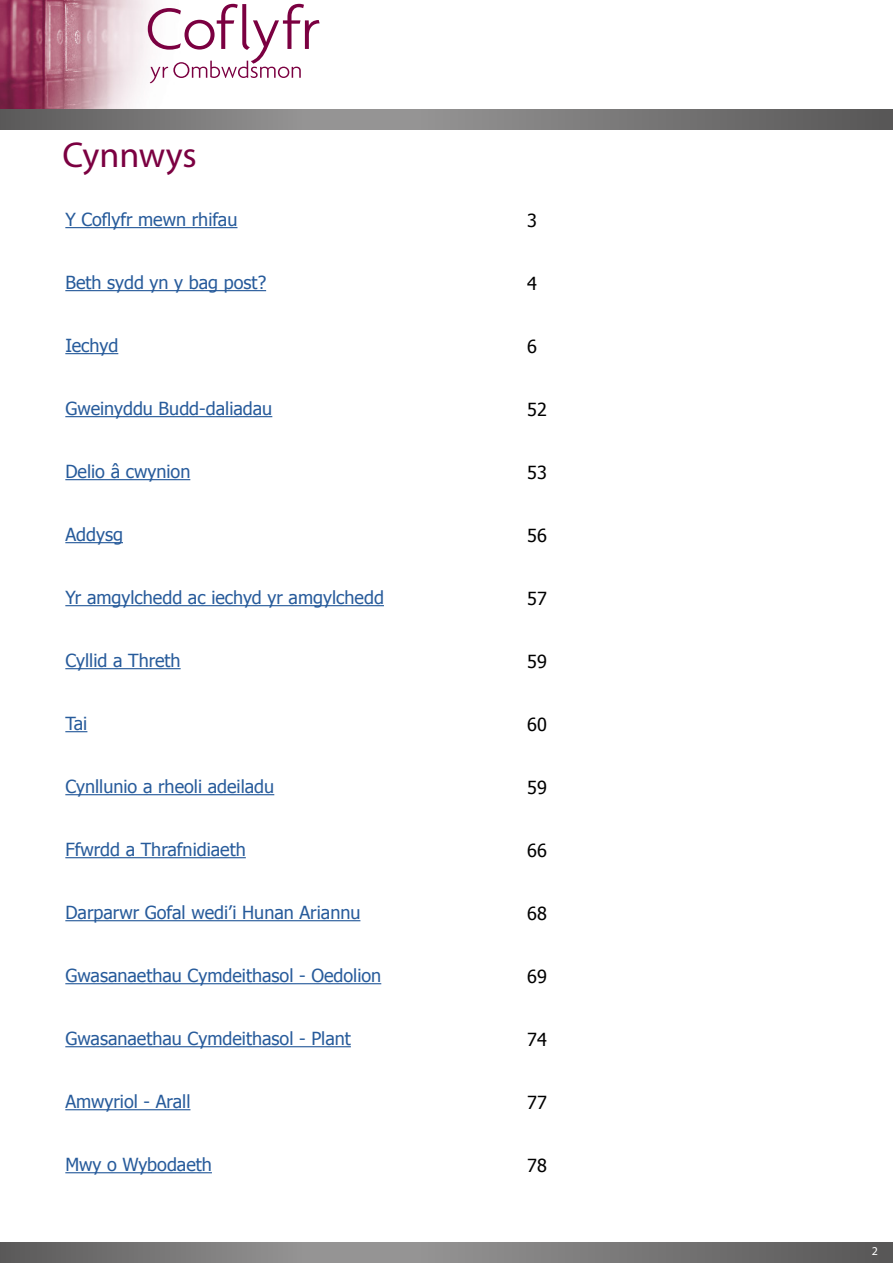
<style>
.page{position:relative;width:893px;height:1263px;background:#fff}
.page>*{position:absolute;margin:0;border:0;box-sizing:border-box;transform-origin:0 0}
.t1{font:36px "Myriad Pro";letter-spacing:-.005em;color:#7b0041}
.t2{font:18px "Tahoma";color:#275b9b}
.t3{font:18px "Tahoma";color:#000}
.t4{font:12px "Myriad Pro";color:#fff}
</style>
<div class="page">
<svg style="left:0;top:1242px;width:893px;height:21px;background:#7a7979"></svg>
<hr style="left:65px;top:227px;width:172px;height:1px;background:#275b9b">
<hr style="left:65px;top:290px;width:201px;height:1px;background:#275b9b">
<hr style="left:65px;top:353px;width:53px;height:1px;background:#275b9b">
<hr style="left:65px;top:416px;width:207px;height:1px;background:#275b9b">
<hr style="left:65px;top:479px;width:125px;height:1px;background:#275b9b">
<hr style="left:65px;top:542px;width:58px;height:1px;background:#275b9b">
<hr style="left:65px;top:605px;width:319px;height:1px;background:#275b9b">
<hr style="left:65px;top:668px;width:116px;height:1px;background:#275b9b">
<svg style="left:65px;top:731px;width:22px;height:1px"></svg>
<hr style="left:65px;top:794px;width:209px;height:1px;background:#275b9b">
<hr style="left:65px;top:857px;width:181px;height:1px;background:#275b9b">
<hr style="left:65px;top:920px;width:295px;height:1px;background:#275b9b">
<hr style="left:65px;top:983px;width:316px;height:1px;background:#275b9b">
<hr style="left:65px;top:1046px;width:286px;height:1px;background:#275b9b">
<hr style="left:65px;top:1109px;width:125px;height:1px;background:#275b9b">
<hr style="left:65px;top:1172px;width:147px;height:1px;background:#275b9b">
<img style="left:0;top:0;width:301px;height:109px">
<svg style="left:148px;top:4px;width:172px;height:79px"></svg>
<svg style="left:0;top:109px;width:893px;height:21px;background:#7a7979"></svg>
<h1 class="t1" style="left:62px;top:133px;width:136px">Cynnwys</h1>
<p class="t2" style="left:65px;top:208px;width:174px">Y Coflyfr mewn rhifau</p>
<p class="t3" style="left:527px;top:209px;width:11px">3</p>
<p class="t2" style="left:65px;top:271px;width:202px">Beth sydd yn y bag post?</p>
<p class="t3" style="left:527px;top:272px;width:11px">4</p>
<p class="t2" style="left:65px;top:334px;width:54px">Iechyd</p>
<p class="t3" style="left:527px;top:335px;width:11px">6</p>
<p class="t2" style="left:65px;top:397px;width:208px">Gweinyddu Budd-daliadau</p>
<p class="t3" style="left:527px;top:398px;width:21px">52</p>
<p class="t2" style="left:65px;top:460px;width:127px">Delio â cwynion</p>
<p class="t3" style="left:527px;top:461px;width:21px">53</p>
<p class="t2" style="left:65px;top:523px;width:59px">Addysg</p>
<p class="t3" style="left:527px;top:524px;width:21px">56</p>
<p class="t2" style="left:65px;top:586px;width:320px">Yr amgylchedd ac iechyd yr amgylchedd</p>
<p class="t3" style="left:527px;top:587px;width:21px">57</p>
<p class="t2" style="left:65px;top:649px;width:117px">Cyllid a Threth</p>
<p class="t3" style="left:527px;top:650px;width:21px">59</p>
<p class="t2" style="left:65px;top:712px;width:24px">Tai</p>
<p class="t3" style="left:527px;top:713px;width:21px">60</p>
<p class="t2" style="left:65px;top:775px;width:210px">Cynllunio a rheoli adeiladu</p>
<p class="t3" style="left:527px;top:776px;width:21px">59</p>
<p class="t2" style="left:65px;top:838px;width:182px">Ffwrdd a Thrafnidiaeth</p>
<p class="t3" style="left:527px;top:839px;width:21px">66</p>
<p class="t2" style="left:65px;top:901px;width:297px">Darparwr Gofal wedi’i Hunan Ariannu</p>
<p class="t3" style="left:527px;top:902px;width:21px">68</p>
<p class="t2" style="left:65px;top:964px;width:317px">Gwasanaethau Cymdeithasol - Oedolion</p>
<p class="t3" style="left:527px;top:965px;width:21px">69</p>
<p class="t2" style="left:65px;top:1027px;width:287px">Gwasanaethau Cymdeithasol - Plant</p>
<p class="t3" style="left:527px;top:1028px;width:21px">74</p>
<p class="t2" style="left:65px;top:1090px;width:127px">Amwyriol - Arall</p>
<p class="t3" style="left:527px;top:1091px;width:21px">77</p>
<p class="t2" style="left:65px;top:1153px;width:148px">Mwy o Wybodaeth</p>
<p class="t3" style="left:527px;top:1154px;width:21px">78</p>
<p class="t4" style="left:872px;top:1244px;width:8px">2</p>
</div>
